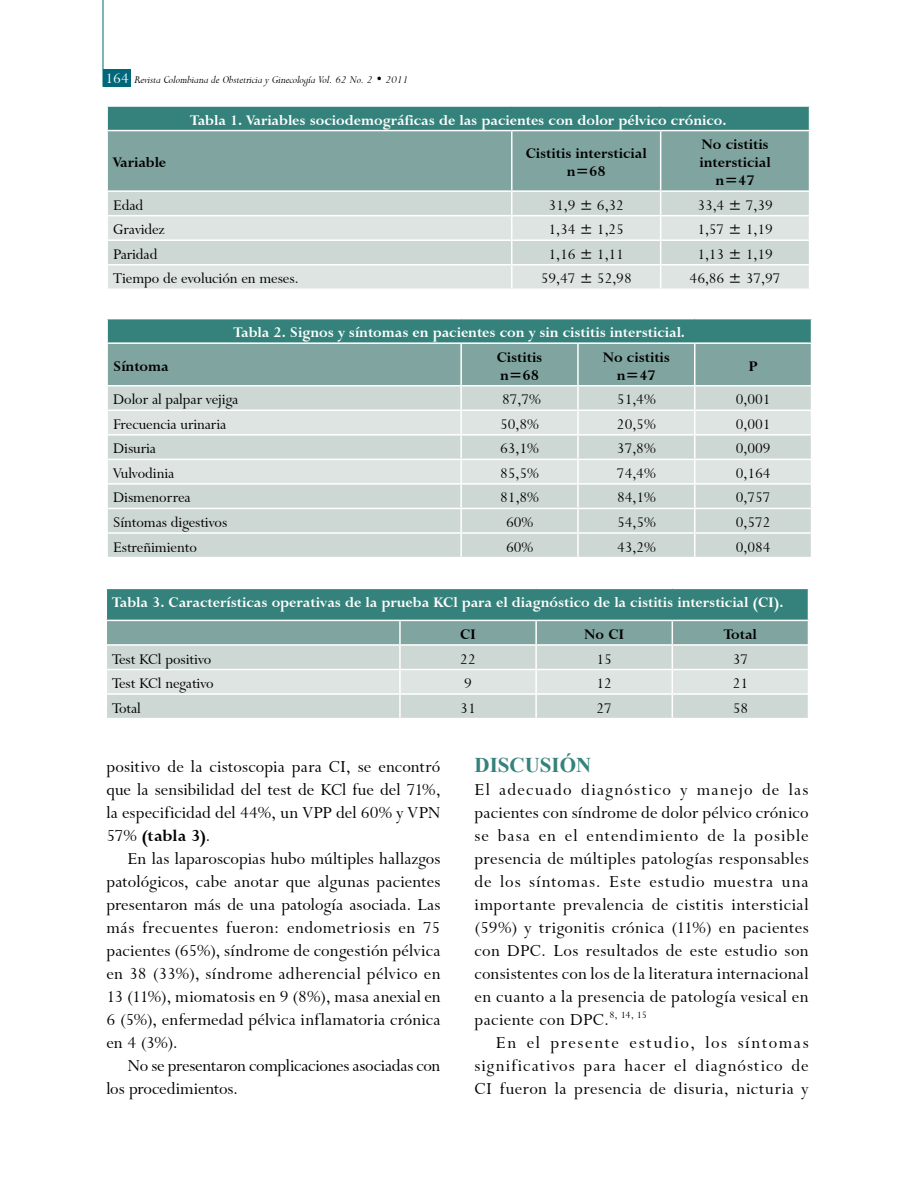
<style>
.page{position:relative;width:915px;height:1191px;background:#fff}
.page>*{position:absolute;margin:0;border:0;box-sizing:border-box;transform-origin:0 0}
.t1{font:700 21px "Times New Roman";color:#34827b}
.t2{font:18.75px/23px "Lapidary 333 BT";letter-spacing:.015em;color:#000;text-align:justify}
.t3{font:18.75px/23px "Lapidary 333 BT";letter-spacing:-.005em;color:#000}
.t4{font:16.5px "Lapidary 333 BT";color:#000}
.t5{font:700 16.5px "Lapidary 333 BT";color:#fff}
.t6{font:700 16.5px/18px "Lapidary 333 BT";color:#000;text-align:center}
.t7{font:italic 12px "Lapidary 333 BT";color:#000}
.s1{font-style:normal;font-size:16.5px;color:#fff}
.s2{font-weight:700}
</style>
<div class="page">
<div style="left:103px;top:70px;width:27px;height:17px;background:#00687a"></div>
<hr style="left:103px;top:0;width:1px;height:87px;background:#00687a">
<div style="left:107px;top:106px;width:702px;height:25px;background:#34827b"></div>
<hr style="left:106px;top:105px;width:405px;height:2px;background:#fff">
<hr style="left:106px;top:107px;width:2px;height:23px;background:#fff">
<hr style="left:511px;top:105px;width:149px;height:2px;background:#fff">
<hr style="left:660px;top:105px;width:150px;height:2px;background:#fff">
<hr style="left:808px;top:107px;width:2px;height:23px;background:#fff">
<hr style="left:106px;top:130px;width:405px;height:1px;background:#fff">
<hr style="left:511px;top:130px;width:149px;height:1px;background:#fff">
<hr style="left:660px;top:130px;width:150px;height:1px;background:#fff">
<svg style="left:107px;top:131px;width:702px;height:157px;background:#bacbc8"></svg>
<hr style="left:660px;top:264px;width:150px;height:1px;background:#fff">
<hr style="left:659px;top:265px;width:2px;height:23px;background:#fff">
<hr style="left:808px;top:265px;width:2px;height:23px;background:#fff">
<div style="left:107px;top:319px;width:704px;height:24px;background:#34827b"></div>
<hr style="left:106px;top:319px;width:2px;height:23px;background:#fff">
<hr style="left:810px;top:319px;width:2px;height:23px;background:#fff">
<hr style="left:106px;top:342px;width:355px;height:2px;background:#fff">
<hr style="left:461px;top:342px;width:116px;height:2px;background:#fff">
<hr style="left:577px;top:342px;width:117px;height:2px;background:#fff">
<hr style="left:694px;top:342px;width:118px;height:2px;background:#fff">
<svg style="left:107px;top:343px;width:704px;height:214px;background:#c4d2cf"></svg>
<hr style="left:694px;top:532px;width:118px;height:2px;background:#fff">
<hr style="left:693px;top:534px;width:2px;height:23px;background:#fff">
<hr style="left:810px;top:534px;width:2px;height:23px;background:#fff">
<div style="left:106px;top:588px;width:702px;height:32px;background:#34827b"></div>
<hr style="left:105px;top:587px;width:295px;height:2px;background:#fff">
<hr style="left:105px;top:589px;width:2px;height:30px;background:#fff">
<hr style="left:400px;top:587px;width:136px;height:2px;background:#fff">
<hr style="left:536px;top:587px;width:136px;height:2px;background:#fff">
<hr style="left:672px;top:587px;width:137px;height:2px;background:#fff">
<hr style="left:807px;top:589px;width:2px;height:30px;background:#fff">
<hr style="left:105px;top:619px;width:295px;height:2px;background:#fff">
<hr style="left:400px;top:619px;width:136px;height:2px;background:#fff">
<hr style="left:536px;top:619px;width:136px;height:2px;background:#fff">
<hr style="left:672px;top:619px;width:137px;height:2px;background:#fff">
<svg style="left:106px;top:620px;width:702px;height:98px;background:#c2d0cd"></svg>
<hr style="left:807px;top:695px;width:2px;height:23px;background:#fff">
<p class="t7" style="left:105px;top:73px;width:304px"><span class="s1">164</span> Revista Colombiana de Obstetricia y Ginecología Vol. 62 No. 2 • 2011</p>
<p class="t5" style="left:190px;top:110px;width:537px">Tabla 1. Variables sociodemográficas de las pacientes con dolor pélvico crónico.</p>
<p class="t6" style="left:113px;top:154px;width:55px">Variable</p>
<p class="t6" style="left:525px;top:145px;width:122px">Cistitis intersticial n=68</p>
<p class="t6" style="left:699px;top:136px;width:72px">No cistitis intersticial n=47</p>
<p class="t4" style="left:113px;top:196px;width:31px">Edad</p>
<p class="t4" style="left:548px;top:196px;width:77px">31,9 ± 6,32</p>
<p class="t4" style="left:697px;top:196px;width:77px">33,4 ± 7,39</p>
<p class="t4" style="left:113px;top:220px;width:53px">Gravidez</p>
<p class="t4" style="left:548px;top:220px;width:77px">1,34 ± 1,25</p>
<p class="t4" style="left:697px;top:220px;width:77px">1,57 ± 1,19</p>
<p class="t4" style="left:113px;top:245px;width:46px">Paridad</p>
<p class="t4" style="left:548px;top:245px;width:77px">1,16 ± 1,11</p>
<p class="t4" style="left:697px;top:245px;width:77px">1,13 ± 1,19</p>
<p class="t4" style="left:113px;top:269px;width:187px">Tiempo de evolución en meses.</p>
<p class="t4" style="left:540px;top:269px;width:92px">59,47 ± 52,98</p>
<p class="t4" style="left:689px;top:269px;width:92px">46,86 ± 37,97</p>
<p class="t5" style="left:233px;top:323px;width:453px">Tabla 2. Signos y síntomas en pacientes con y sin cistitis intersticial.</p>
<p class="t6" style="left:113px;top:357px;width:57px">Síntoma</p>
<p class="t6" style="left:496px;top:348px;width:47px;text-align:left">Cistitis n=68</p>
<p class="t6" style="left:602px;top:348px;width:69px">No cistitis n=47</p>
<p class="t6" style="left:748px;top:357px;width:11px">P</p>
<p class="t4" style="left:113px;top:390px;width:126px">Dolor al palpar vejiga</p>
<p class="t4" style="left:502px;top:390px;width:40px">87,7%</p>
<p class="t4" style="left:616px;top:390px;width:40px">51,4%</p>
<p class="t4" style="left:735px;top:390px;width:36px">0,001</p>
<p class="t4" style="left:113px;top:415px;width:115px">Frecuencia urinaria</p>
<p class="t4" style="left:500px;top:415px;width:40px">50,8%</p>
<p class="t4" style="left:616px;top:415px;width:40px">20,5%</p>
<p class="t4" style="left:735px;top:415px;width:36px">0,001</p>
<p class="t4" style="left:113px;top:439px;width:44px">Disuria</p>
<p class="t4" style="left:500px;top:439px;width:40px">63,1%</p>
<p class="t4" style="left:616px;top:439px;width:40px">37,8%</p>
<p class="t4" style="left:735px;top:439px;width:36px">0,009</p>
<p class="t4" style="left:113px;top:464px;width:63px">Vulvodinia</p>
<p class="t4" style="left:500px;top:464px;width:40px">85,5%</p>
<p class="t4" style="left:616px;top:464px;width:40px">74,4%</p>
<p class="t4" style="left:735px;top:464px;width:36px">0,164</p>
<p class="t4" style="left:113px;top:488px;width:79px">Dismenorrea</p>
<p class="t4" style="left:500px;top:488px;width:40px">81,8%</p>
<p class="t4" style="left:616px;top:488px;width:40px">84,1%</p>
<p class="t4" style="left:735px;top:488px;width:36px">0,757</p>
<p class="t4" style="left:113px;top:513px;width:115px">Síntomas digestivos</p>
<p class="t4" style="left:506px;top:513px;width:29px">60%</p>
<p class="t4" style="left:616px;top:513px;width:40px">54,5%</p>
<p class="t4" style="left:735px;top:513px;width:36px">0,572</p>
<p class="t4" style="left:113px;top:537px;width:85px">Estreñimiento</p>
<p class="t4" style="left:506px;top:537px;width:29px">60%</p>
<p class="t4" style="left:616px;top:537px;width:40px">43,2%</p>
<p class="t4" style="left:735px;top:537px;width:36px">0,084</p>
<p class="t5" style="left:112px;top:592px;width:672px">Tabla 3. Características operativas de la prueba KCl para el diagnóstico de la cistitis intersticial (CI).</p>
<p class="t6" style="left:460px;top:625px;width:17px">CI</p>
<p class="t6" style="left:584px;top:625px;width:42px">No CI</p>
<p class="t6" style="left:723px;top:625px;width:34px">Total</p>
<p class="t4" style="left:112px;top:649px;width:100px">Test KCl positivo</p>
<p class="t4" style="left:460px;top:649px;width:17px">22</p>
<p class="t4" style="left:596px;top:649px;width:17px">15</p>
<p class="t4" style="left:732px;top:649px;width:17px">37</p>
<p class="t4" style="left:112px;top:674px;width:103px">Test KCl negativo</p>
<p class="t4" style="left:464px;top:674px;width:9px">9</p>
<p class="t4" style="left:596px;top:674px;width:17px">12</p>
<p class="t4" style="left:732px;top:674px;width:17px">21</p>
<p class="t4" style="left:112px;top:698px;width:30px">Total</p>
<p class="t4" style="left:460px;top:698px;width:17px">31</p>
<p class="t4" style="left:596px;top:698px;width:17px">27</p>
<p class="t4" style="left:732px;top:698px;width:17px">58</p>
<p class="t2" style="left:106px;top:755px;width:335px">positivo de la cistoscopia para CI, se encontró que la sensibilidad del test de KCl fue del 71%, la especificidad del 44%, un VPP del 60% y VPN 57% <span class="s2">(tabla 3)</span>.</p>
<p class="t2" style="left:106px;top:847px;width:335px;text-indent:21px">En las laparoscopias hubo múltiples hallazgos patológicos, cabe anotar que algunas pacientes presentaron más de una patología asociada. Las más frecuentes fueron: endometriosis en 75 pacientes (65%), síndrome de congestión pélvica en 38 (33%), síndrome adherencial pélvico en 13 (11%), miomatosis en 9 (8%), masa anexial en 6 (5%), enfermedad pélvica inflamatoria crónica en 4 (3%).</p>
<p class="t3" style="left:106px;top:1054px;width:335px;text-indent:21px">No se presentaron complicaciones asociadas con los procedimientos.</p>
<p class="t1" style="left:474px;top:750px;width:14px">DISC</p>
<p class="t1" style="left:524px;top:750px;width:67px">USIÓN</p>
<p class="t2" style="left:474px;top:778px;width:335px">El adecuado diagnóstico y manejo de las pacientes con síndrome de dolor pélvico crónico se basa en el entendimiento de la posible presencia de múltiples patologías responsables de los síntomas. Este estudio muestra una importante prevalencia de cistitis intersticial (59%) y trigonitis crónica (11%) en pacientes con DPC. Los resultados de este estudio son consistentes con los de la literatura internacional en cuanto a la presencia de patología vesical en paciente con DPC.<sup>8,</sup> <sup>14,</sup> <sup>15</sup></p>
<p class="t2" style="left:474px;top:1031px;width:336px;text-indent:21px">En el presente estudio, los síntomas significativos para hacer el diagnóstico de CI fueron la presencia de disuria, nicturia y</p>
</div>
